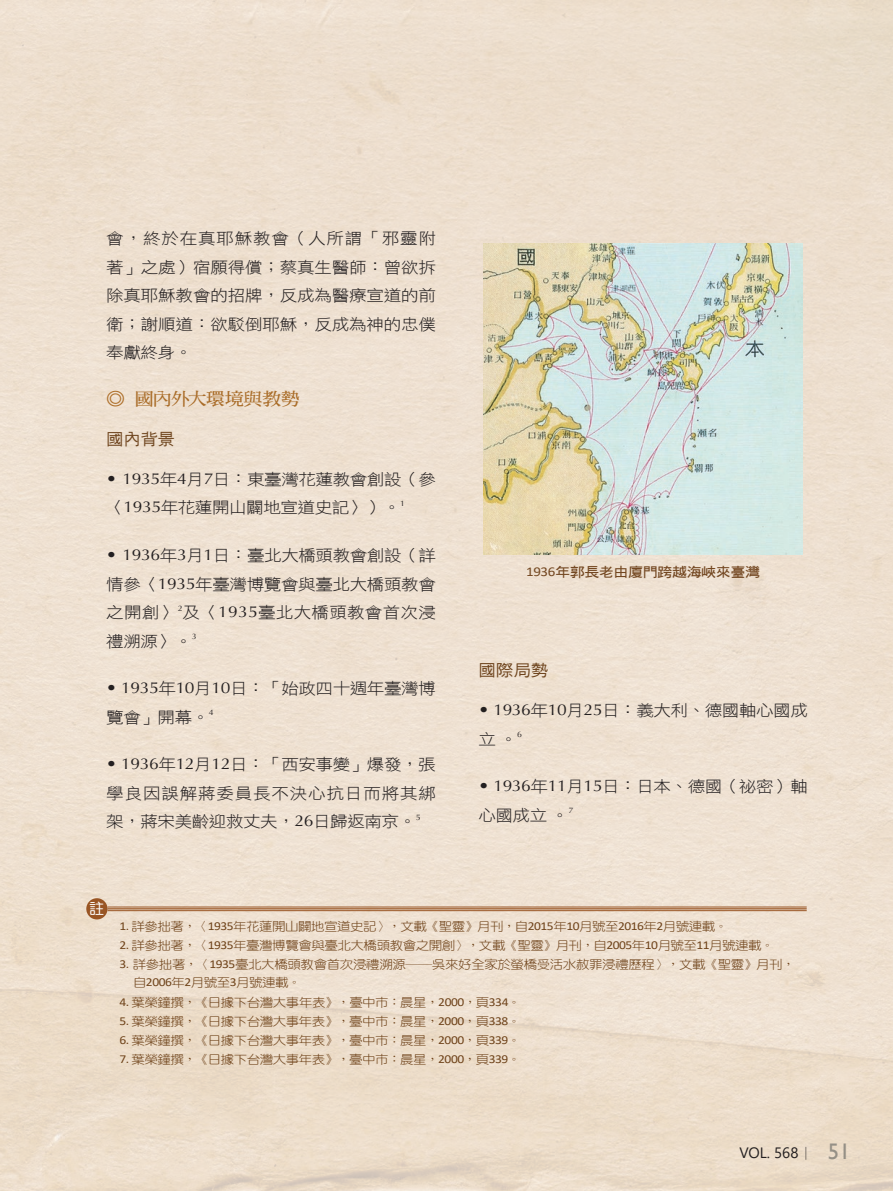
<style>
.page{position:relative;width:893px;height:1191px;background:#fff}
.page>*{position:absolute;margin:0;border:0;box-sizing:border-box;transform-origin:0 0}
.t1{font:22.5px "Gill Sans";color:#959086}
.中標{font:17.55px "DF Ming W7 WIN BF";letter-spacing:-.025em;color:#a96c28;scale:1.08 1}
.小標{font:16.2px "DF Hei W5 WIN BF";letter-spacing:-.02em;color:#6e441d;scale:1.08 1}
.t2{font:15.75px/28.5px "DF Hei W3 WIN BF";letter-spacing:-.02em;color:#231f20;scale:1.11 1}
.t3{font:15px "Segoe UI";color:#231f20}
.註{font:15px "DF Yuan W5 WIN BF";color:#fff}
.圖說{font:13.5px "DF Hei W7 WIN BF";letter-spacing:-.025em;color:#734721;scale:1.11 1}
.註-歷史{font:12.15px/18px "DF Yuan W3 WIN BF";letter-spacing:-.035em;color:#6f431a;scale:1.11 1}
.s1{color:#ad6d27}
.s2{font-family:"Optima"}
.s3{font-family:"Calibri"}
.s4{font-family:"P Ming Li U"}
.s5{font-family:"Adobe Ming Std";font-weight:300}
</style>
<div class="page">
<img style="left:0;top:0;width:893px;height:1191px">
<div style="left:86px;top:898px;width:22px;height:21px;background:#995524;border-radius:50%"></div>
<hr style="left:108px;top:906px;width:699px;height:1px;background:#995524">
<hr style="left:108px;top:908px;width:699px;height:1px;background:#995524">
<hr style="left:108px;top:910px;width:699px;height:1px;background:#995524">
<img style="left:484px;top:244px;width:319px;height:311px">
<p class="t2" style="left:106px;top:224px;width:298px;text-align:justify">會，終於在真耶穌教會（人所謂「邪靈附著」之處）宿願得償；蔡真生醫師：曾欲拆除真耶穌教會的招牌，反成為醫療宣道的前衛；謝順道：欲駁倒耶穌，反成為神的忠僕奉獻終身。</p>
<p class="中標" style="left:106px;top:390px;width:181px"><span class="s1">◎</span> 國內外大環境與教勢</p>
<p class="小標" style="left:106px;top:430px;width:65px">國內背景</p>
<p class="t2" style="left:106px;top:465px;width:298px"><span class="s2">• 1935</span>年<span class="s2">4</span>月<span class="s2">7</span>日：東臺灣花蓮教會創設（參〈<span class="s2">1935</span>年花蓮開山闢地宣道史記〉）。<sup>1</sup></p>
<p class="t2" style="left:106px;top:541px;width:298px;text-align:justify"><span class="s2">• 1936</span>年<span class="s2">3</span>月<span class="s2">1</span>日：臺北大橋頭教會創設（詳情參〈<span class="s2">1935</span>年臺灣博覽會與臺北大橋頭教會之開創〉<sup>2</sup>及〈<span class="s2">1935</span>臺北大橋頭教會首次浸禮溯源〉。<sup>3</sup></p>
<p class="t2" style="left:106px;top:674px;width:298px"><span class="s2">• 1935</span>年<span class="s2">10</span>月<span class="s2">10</span>日：「始政四十週年臺灣博覽會」開幕。<sup>4</sup></p>
<p class="t2" style="left:106px;top:750px;width:298px;text-align:justify"><span class="s2">• 1936</span>年<span class="s2">12</span>月<span class="s2">12</span>日：「西安事變」爆發，張學良因誤解蔣委員長不決心抗日而將其綁架，蔣宋美齡迎救丈夫，<span class="s2">26</span>日歸返南京。<sup>5</sup></p>
<p class="註" style="left:89px;top:901px;width:16px">註</p>
<p class="圖說" style="left:526px;top:565px;width:212px"><span class="s3">1936</span>年郭長老由廈門跨越海峽來臺灣</p>
<p class="小標" style="left:478px;top:661px;width:66px">國際局勢</p>
<p class="t2" style="left:478px;top:696px;width:298px"><span class="s2">• 1936</span>年<span class="s2">10</span>月<span class="s2">25</span>日：義大利、德國軸心國成立。<sup>6</sup></p>
<p class="t2" style="left:478px;top:772px;width:298px"><span class="s2">• 1936</span>年<span class="s2">11</span>月<span class="s2">15</span>日：日本、德國（祕密）軸心國成立。<sup>7</sup></p>
<p class="註-歷史" style="left:119px;top:917px;width:550px"><span class="s3">1.</span> 詳參拙著<span class="s4">，〈</span><span class="s3">1935</span>年花蓮開山闢地宣道史記<span class="s4">〉，</span>文載<span class="s4">《</span>聖靈<span class="s4">》</span>月刊<span class="s4">，</span>自<span class="s3">2015</span>年<span class="s3">10</span>月號至<span class="s3">2016</span>年<span class="s3">2</span>月號連載<span class="s4">。</span></p>
<p class="註-歷史" style="left:120px;top:936px;width:591px"><span class="s3">2.</span> 詳參拙著<span class="s4">，〈</span><span class="s3">1935</span>年臺灣博覽會與臺北大橋頭教會之開創<span class="s4">〉，</span>文載<span class="s4">《</span>聖靈<span class="s4">》</span>月刊<span class="s4">，</span>自<span class="s3">2005</span>年<span class="s3">10</span>月號至<span class="s3">11</span>月號連載<span class="s4">。</span></p>
<p class="註-歷史" style="left:133px;top:955px;width:598px;text-indent:-13px"><span class="s3">3.</span> 詳參拙著<span class="s4">，〈</span><span class="s3">1935</span>臺北大橋頭教會首次浸禮溯源――吳來好全家於螢橋受活水赦罪浸禮歷程<span class="s4">〉，</span>文載<span class="s4">《</span>聖靈<span class="s4">》</span>月刊<span class="s4">，</span>自<span class="s3">2006</span>年<span class="s3">2</span>月號至<span class="s3">3</span>月號連載<span class="s4">。</span></p>
<p class="註-歷史" style="left:120px;top:993px;width:363px"><span class="s3">4.</span> 葉榮鐘撰<span class="s4">，《</span>日據下台灣大事年表<span class="s4">》，</span>臺中市<span class="s4">：</span>晨星<span class="s4">，</span><span class="s3">2000</span><span class="s4">，</span>頁<span class="s3">334</span><span class="s4">。</span></p>
<p class="註-歷史" style="left:120px;top:1012px;width:363px"><span class="s3">5.</span> 葉榮鐘撰<span class="s4">，《</span>日據下台灣大事年表<span class="s4">》，</span>臺中市<span class="s4">：</span>晨星<span class="s4">，</span><span class="s3">2000</span><span class="s4">，</span>頁<span class="s3">338</span><span class="s4">。</span></p>
<p class="註-歷史" style="left:120px;top:1031px;width:363px"><span class="s3">6.</span> 葉榮鐘撰<span class="s4">，《</span>日據下台灣大事年表<span class="s4">》，</span>臺中市<span class="s4">：</span>晨星<span class="s4">，</span><span class="s3">2000</span><span class="s4">，</span>頁<span class="s3">339</span><span class="s4">。</span></p>
<p class="註-歷史" style="left:120px;top:1050px;width:363px"><span class="s3">7.</span> 葉榮鐘撰<span class="s4">，《</span>日據下台灣大事年表<span class="s4">》，</span>臺中市<span class="s4">：</span>晨星<span class="s4">，</span><span class="s3">2000</span><span class="s4">，</span>頁<span class="s3">339</span><span class="s4">。</span></p>
<p class="t3" style="left:739px;top:1138px;width:75px">VOL. 568<span class="s5">｜</span></p>
<p class="t1" style="left:828px;top:1138px;width:24px">51</p>
</div>
